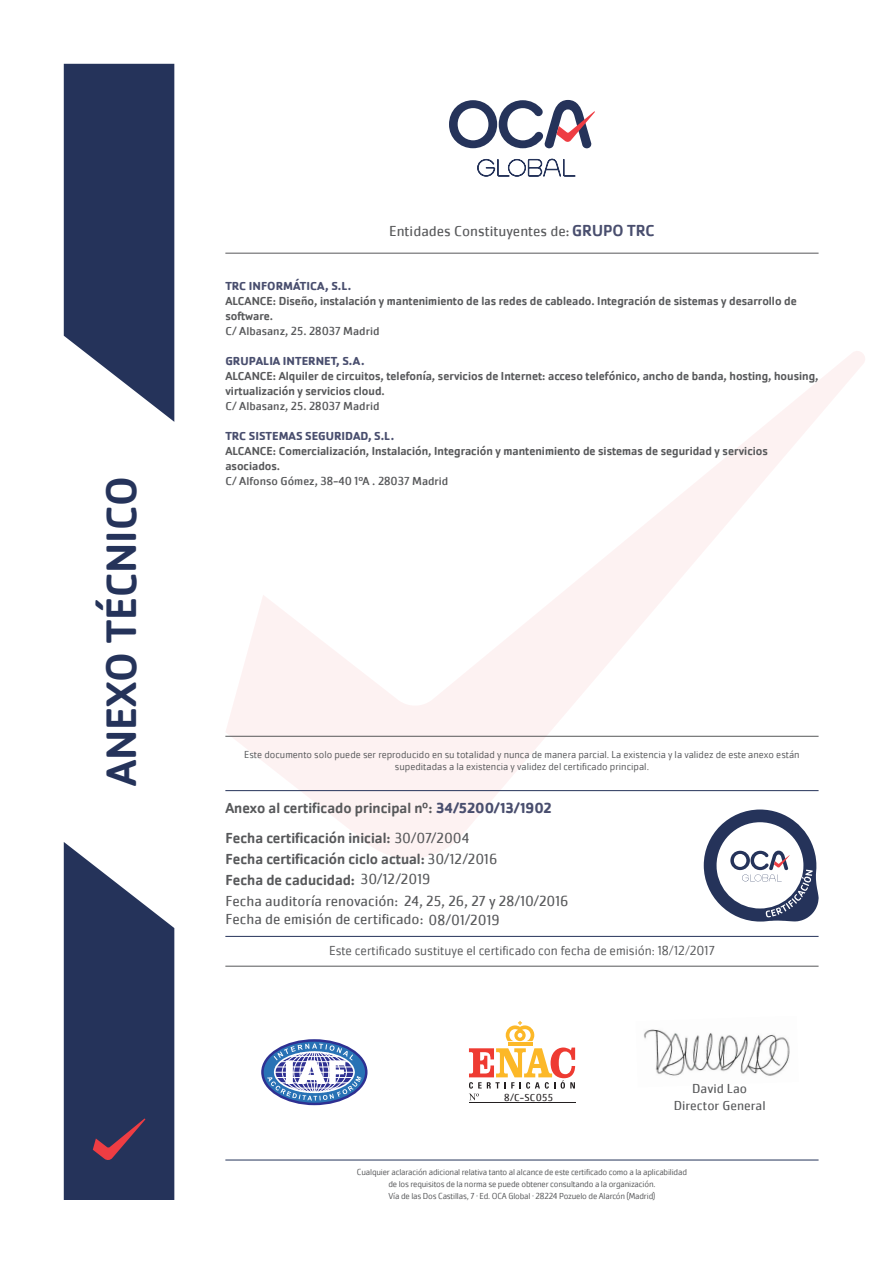
<style>
.page{position:relative;width:893px;height:1263px;background:#fff}
.page>*{position:absolute;margin:0;border:0;box-sizing:border-box;transform-origin:0 0}
.t1{font:500 43.95px "Cachet Pro";color:#25335a}
.t2{font:500 15px "Cachet Pro";color:#57585a}
.t3{font:15px "Cachet Pro";color:#57585a}
.t4{font:300 13.5px "Cachet Pro";color:#57585a}
.t5{font:13.5px "Cachet Pro";color:#57585a}
.t6{font:500 12px/15px "Cachet Pro";color:#57585a}
.t7{font:12px "Cachet Pro";color:#57585a}
.t8{font:700 12px "Cachet Pro";color:#494e6e}
.t9{font:300 10.5px/12.6px "Cachet Pro";color:#57585a;text-align:center}
.t10{font:10.5px "Cachet Pro";letter-spacing:.025em;color:#231f20}
.t11{font:300 9px "Cachet Pro";letter-spacing:-.02em;color:#57585a}
.s1{font-size:13.5px}
.s2{font-weight:500;font-size:16.5px;color:#494e6e}
.s3{font-weight:700;color:#494e6e}
.s4{font-weight:400}
</style>
<div class="page">
<svg style="left:225px;top:351px;width:640px;height:507px"></svg>
<svg style="left:64px;top:64px;width:110px;height:358px;background:#3f4b6d"></svg>
<svg style="left:449px;top:100px;width:146px;height:48px"></svg>
<svg style="left:477px;top:159px;width:99px;height:18px"></svg>
<svg style="left:64px;top:842px;width:110px;height:358px;background:#414b6d"></svg>
<hr style="left:225px;top:1160px;width:594px;height:1px;background:#25335a">
<hr style="left:225px;top:253px;width:594px;height:1px;background:#57585a">
<hr style="left:508px;top:1042px;width:24px;height:4px;background:#fcb828">
<svg style="left:506px;top:1021px;width:28px;height:20px"></svg>
<hr style="left:469px;top:1102px;width:106px;height:1px;background:#231f20">
<svg style="left:469px;top:1047px;width:106px;height:53px"></svg>
<svg style="left:262px;top:1040px;width:104px;height:64px"></svg>
<div style="left:261px;top:1039px;width:106px;height:66px;border:2px solid #2e3092;border-radius:50%"></div>
<svg style="left:267px;top:1043px;width:94px;height:57px"></svg>
<img style="left:644px;top:1029px;width:146px;height:47px">
<hr style="left:225px;top:790px;width:594px;height:1px;background:#25335a">
<svg style="left:704px;top:809px;width:115px;height:112px"></svg>
<hr style="left:225px;top:736px;width:594px;height:1px;background:#57585a">
<hr style="left:225px;top:936px;width:594px;height:1px;background:#25335a">
<hr style="left:225px;top:966px;width:594px;height:1px;background:#57585a">
<p class="t1" style="left:96px;top:786px;width:311px;rotate:-90deg">ANEXO TÉCNICO</p>
<p class="t3" style="left:389px;top:222px;width:267px">Entidades Constituyentes de<span class="s1">:</span> <span class="s2">GRUPO TRC</span></p>
<p class="t8" style="left:225px;top:278px;width:127px">TRC INFORMÁTICA, S.L.</p>
<p class="t6" style="left:225px;top:293px;width:573px">ALCANCE: Diseño, instalación y mantenimiento de las redes de cableado. Integración de sistemas y desarrollo de software.</p>
<p class="t7" style="left:225px;top:324px;width:156px">C/ Albasanz, 25. 28037 Madrid</p>
<p class="t8" style="left:225px;top:353px;width:141px">GRUPALIA INTERNET, S.A.</p>
<p class="t6" style="left:225px;top:368px;width:595px">ALCANCE: Alquiler de circuitos, telefonía, servicios de Internet: acceso telefónico, ancho de banda, hosting, housing, virtualización y servicios cloud.</p>
<p class="t7" style="left:225px;top:399px;width:156px">C/ Albasanz, 25. 28037 Madrid</p>
<p class="t8" style="left:225px;top:428px;width:170px">TRC SISTEMAS SEGURIDAD, S.L.</p>
<p class="t6" style="left:225px;top:443px;width:544px">ALCANCE: Comercialización, Instalación, Integración y mantenimiento de sistemas de seguridad y servicios asociados.</p>
<p class="t7" style="left:225px;top:474px;width:225px">C/ Alfonso Gómez, 38-40 1ºA . 28037 Madrid</p>
<p class="t9" style="left:244px;top:748px;width:557px">Este documento solo puede ser reproducido en su totalidad y nunca de manera parcial. La existencia y la validez de este anexo están supeditadas a la existencia y validez del certificado principal.</p>
<p class="t2" style="left:225px;top:799px;width:328px">Anexo al certificado principal nº: <span class="s3">34/5200/13/1902</span></p>
<p class="t2" style="left:225px;top:829px;width:245px">Fecha certificación inicial: <span class="s4">30/07/2004</span></p>
<p class="t2" style="left:225px;top:850px;width:273px">Fecha certificación ciclo actual: <span class="s4">30/12/2016</span></p>
<p class="t2" style="left:225px;top:871px;width:206px">Fecha de caducidad: <span class="s4">30/12/2019</span></p>
<p class="t3" style="left:225px;top:892px;width:345px">Fecha auditoría renovación: 24, 25, 26, 27 y 28/10/2016</p>
<p class="t3" style="left:225px;top:910px;width:276px">Fecha de emisión de certificado: 08/01/2019</p>
<p class="t4" style="left:329px;top:943px;width:387px">Este certificado sustituye el certificado con fecha de emisión: 18/12/2017</p>
<p class="t10" style="left:504px;top:1091px;width:50px">8/C-SC055</p>
<p class="t5" style="left:692px;top:1080px;width:56px">David Lao</p>
<p class="t5" style="left:674px;top:1097px;width:93px">Director General</p>
<p class="t11" style="left:357px;top:1166px;width:332px">Cualquier aclaración adicional relativa tanto al alcance de este certificado como a la aplicabilidad</p>
<p class="t11" style="left:388px;top:1178px;width:269px">de los requisitos de la norma se puede obtener consultando a la organización.</p>
<p class="t11" style="left:388px;top:1190px;width:268px">Vía de las Dos Castillas, 7 · Ed. OCA Global · 28224 Pozuelo de Alarcón (Madrid)</p>
</div>
